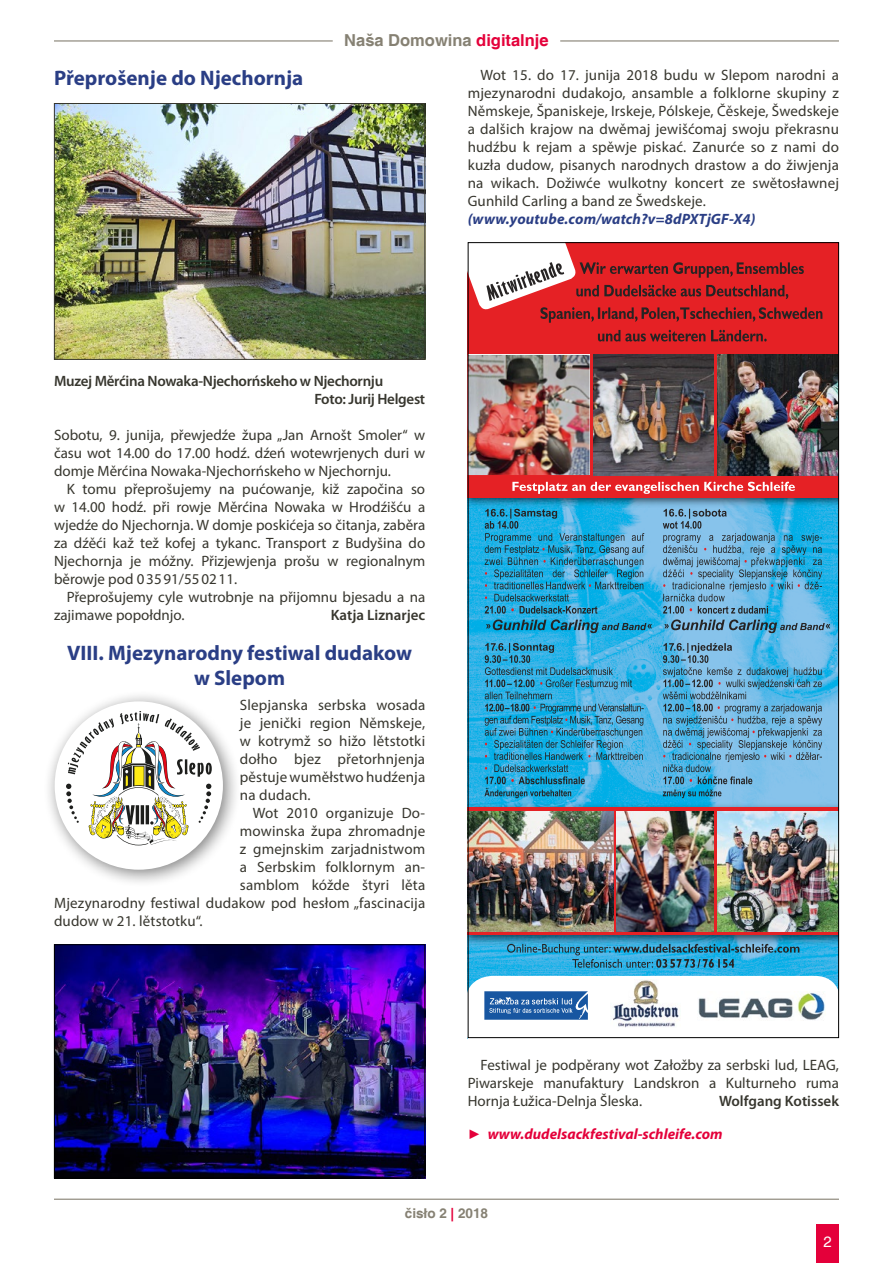
<style>
.page{position:relative;width:893px;height:1263px;background:#fff}
.page>*{position:absolute;margin:0;border:0;box-sizing:border-box;transform-origin:0 0}
.t1{font:700 21px/25.2px "Myriad Pro";color:#2a3e85;text-align:center}
.t2{font:700 16.5px "Helvetica";color:#868173}
.t3{font:15px/18px "Myriad Pro";letter-spacing:.01em;color:#37362e;text-align:justify}
.t4{font:600 15px/18px "Myriad Pro";letter-spacing:-.02em;color:#37362e}
.t5{font:italic 700 15px/33px "Myriad Pro";color:#e4003a}
.t6{font:italic 700 15px "Myriad Pro";letter-spacing:.01em;color:#2a3e85}
.t7{font:600 15px "Myriad Pro";color:#37362e}
.t8{font:15px "Helvetica";color:#fff}
.t9{font:700 13.5px "Helvetica";color:#868173}
.s1{color:#e4003a}
.s2{font-weight:600;font-style:normal;color:#37362e}
.s3{font-family:"Times New Roman";font-weight:400;font-style:normal;font-size:13.5px}
</style>
<div class="page">
<hr style="left:54px;top:1198px;width:785px;height:2px;background:#868173">
<div style="left:816px;top:1224px;width:23px;height:39px;background:#e4003a"></div>
<hr style="left:54px;top:40px;width:279px;height:2px;background:#868173">
<hr style="left:560px;top:40px;width:279px;height:2px;background:#868173">
<img style="left:56px;top:105px;width:367px;height:253px">
<div style="left:54px;top:103px;width:371px;height:257px;border:1px solid #37362e"></div>
<img style="left:470px;top:497px;width:367px;height:479px">
<div style="left:468px;top:242px;width:371px;height:255px;background:#e52125"></div>
<img style="left:470px;top:355px;width:120px;height:120px">
<svg style="left:598px;top:330px;width:169px;height:11px"></svg>
<img style="left:593px;top:355px;width:120px;height:120px">
<img style="left:717px;top:355px;width:120px;height:120px">
<svg style="left:512px;top:482px;width:283px;height:12px"></svg>
<svg style="left:470px;top:244px;width:352px;height:79px"></svg>
<svg style="left:470px;top:976px;width:367px;height:52px"></svg>
<img style="left:698px;top:991px;width:127px;height:29px">
<img style="left:611px;top:979px;width:70px;height:48px">
<svg style="left:470px;top:807px;width:367px;height:128px;background:#d42e2e"></svg>
<svg style="left:507px;top:944px;width:292px;height:24px;background:#2f97c1"></svg>
<img style="left:470px;top:811px;width:147px;height:120px">
<img style="left:617px;top:811px;width:96px;height:120px">
<img style="left:717px;top:811px;width:120px;height:120px">
<svg style="left:663px;top:643px;width:159px;height:155px;background:#63a7cd"></svg>
<svg style="left:484px;top:643px;width:160px;height:155px;background:#329fcb"></svg>
<svg style="left:485px;top:509px;width:167px;height:124px;background:#2d9dc9"></svg>
<svg style="left:663px;top:509px;width:167px;height:124px;background:#5ca6cd"></svg>
<div style="left:43px;top:690px;width:199px;height:198px;background:#000;opacity:.5"></div>
<div style="left:55px;top:701px;width:168px;height:169px;background:#fff;border-radius:50%"></div>
<svg style="left:66px;top:711px;width:146px;height:134px"></svg>
<img style="left:56px;top:946px;width:367px;height:230px">
<div style="left:54px;top:944px;width:371px;height:234px;border:1px solid #000"></div>
<h1 class="t1" style="left:54px;top:64px;width:251px">Přeprošenje do Njechornja</h1>
<p class="t2" style="left:344px;top:30px;width:206px">Naša Domowina <span class="s1">digitalnje</span></p>
<p class="t3" style="left:468px;top:66px;width:373px;text-indent:13px">Wot 15. do 17. junija 2018 budu w Slepom narodni a mjezynarodni dudakojo, ansamble a folklorne skupiny z Němskeje, Španiskeje, Irskeje, Pólskeje, Čěskeje, Šwedskeje a dalšich krajow na dwěmaj jewišćomaj swoju překrasnu hudźbu k rejam a spěwje piskać. Zanurće so z nami do kuzła dudow, pisanych narodnych drastow a do žiwjenja na wikach. Dožiwće wulkotny koncert ze swětosławnej Gunhild Carling a band ze Šwedskeje.</p>
<p class="t6" style="left:468px;top:209px;width:289px">(www.youtube.com/watch?v=8dPXTjGF-X4)</p>
<p class="t4" style="left:314px;top:372px;width:112px;text-indent:-260px">Muzej Měrćina Nowaka-Njechorńskeho w Njechornju<br>Foto: Jurij Helgest</p>
<p class="t3" style="left:54px;top:425px;width:373px">Sobotu, 9. junija, přewjedźe župa „Jan Arnošt Smoler“ w času wot 14.00 do 17.00 hodź. dźeń wotewrjenych duri w domje Měrćina Nowaka-Njechorńskeho w Njechornju.</p>
<p class="t3" style="left:54px;top:479px;width:373px;text-indent:13px">K tomu přeprošujemy na pućowanje, kiž započina so w 14.00 hodź. při rowje Měrćina Nowaka w Hrodźišću a wjedźe do Njechornja. W domje poskićeja so čitanja, zaběra za dźěći kaž tež kofej a tykanc. Transport z Budyšina do Njechornja je móžny. Přizjewjenja prošu w regionalnym běrowje pod 03591/550211.</p>
<p class="t3" style="left:54px;top:587px;width:373px;text-indent:13px">Přeprošujemy cyle wutrobnje na přijomnu bjesadu a na zajimawe popołdnjo.</p>
<p class="t7" style="left:331px;top:606px;width:96px">Katja Liznarjec</p>
<h1 class="t1" style="left:67px;top:640px;width:346px">VIII. Mjezynarodny festiwal dudakow w Slepom</h1>
<p class="t3" style="left:240px;top:696px;width:187px">Slepjanska serbska wosada je jenički region Němskeje, w kotrymž so hižo lětstotki dołho bjez přetorhnjenja pěstuje wuměłstwo hudźenja na dudach.</p>
<p class="t3" style="left:253px;top:804px;width:174px">Wot 2010 organizuje Do-</p>
<p class="t3" style="left:240px;top:822px;width:187px">mowinska župa zhromadnje</p>
<p class="t3" style="left:240px;top:840px;width:187px">z gmejnskim zarjadnistwom</p>
<p class="t3" style="left:240px;top:858px;width:187px">a Serbskim folklornym an-</p>
<p class="t3" style="left:240px;top:876px;width:187px">samblom kóžde štyri lěta</p>
<p class="t3" style="left:54px;top:894px;width:373px">Mjezynarodny festiwal dudakow pod hesłom „fascinacija</p>
<p class="t3" style="left:54px;top:912px;width:150px">dudow w 21. lětstotku“.</p>
<p class="t3" style="left:468px;top:1056px;width:373px;text-indent:13px">Festiwal je podpěrany wot Załožby za serbski lud, LEAG, Piwarskeje manufaktury Landskron a Kulturneho ruma Hornja Łužica-Delnja Šleska.</p>
<p class="t5" style="left:468px;top:1084px;width:373px;text-indent:251px"><span class="s2">Wolfgang Kotissek </span><span class="s3">►</span> www.dudelsackfestival-schleife.com</p>
<p class="t9" style="left:405px;top:1204px;width:85px">čisło 2 <span class="s1">|</span> 2018</p>
<p class="t8" style="left:823px;top:1233px;width:10px">2</p>
</div>
